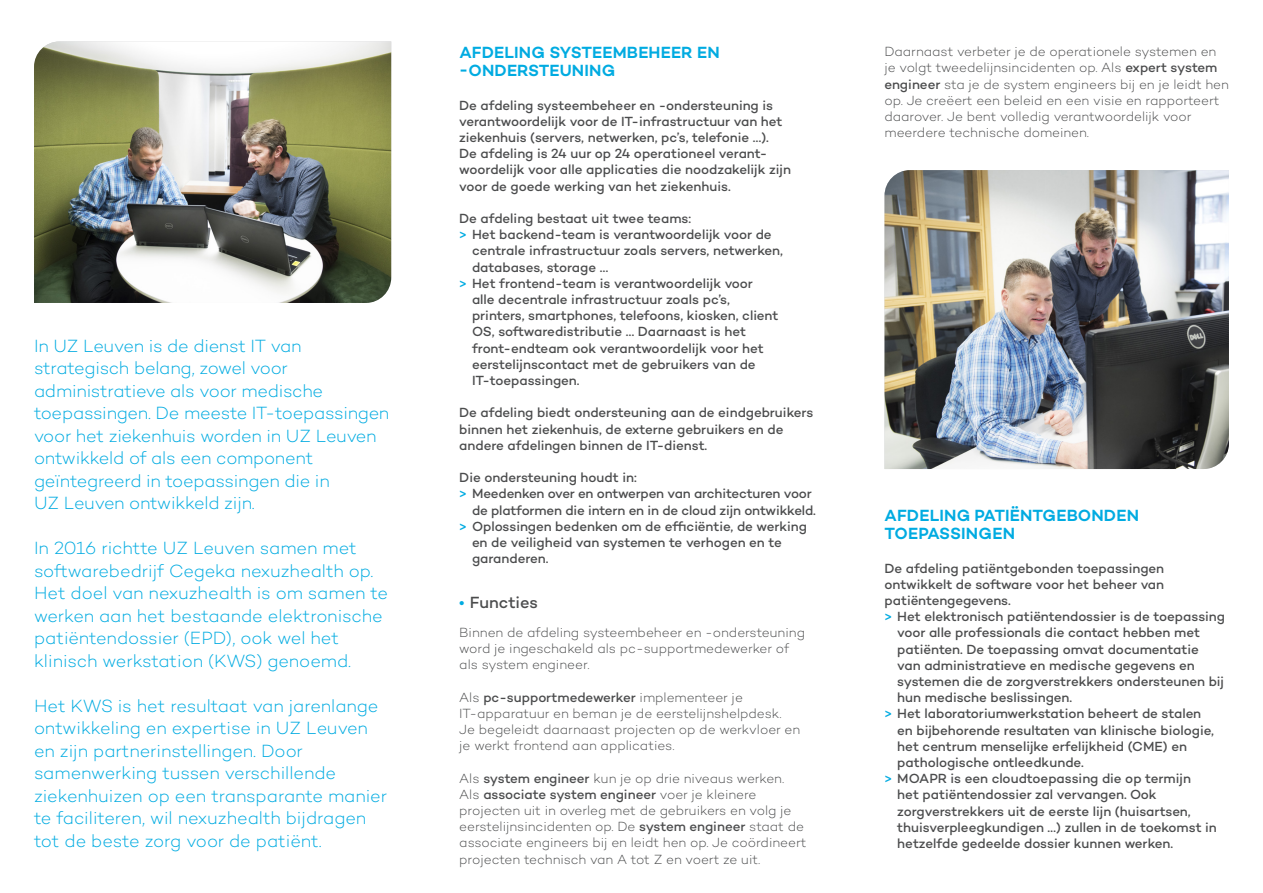
<style>
.page{position:relative;width:1263px;height:893px;background:#fff}
.page>*{position:absolute;margin:0;border:0;box-sizing:border-box;transform-origin:0 0}
.inleiding{font:300 18px/22.5px "Campton";letter-spacing:-.01em;color:#00abe1}
.titeltje{font:600 16.5px/18px "Campton";letter-spacing:.01em;color:#00abe1}
.t1{font:500 16.5px "Campton";color:#4b4c4d}
.bodybold{font:500 13.5px/16.2px "Campton";letter-spacing:-.005em;color:#4b4c4d}
.body{font:300 13.5px/16.2px "Campton";letter-spacing:-.005em;color:#4b4c4d}
.s1{color:#00abe1}
.s2{font-weight:500}
</style>
<div class="page">
<img style="left:34px;top:41px;width:357px;height:262px">
<img style="left:884px;top:170px;width:345px;height:299px">
<p class="inleiding" style="left:34px;top:334px;width:357px">In UZ Leuven is de dienst IT van strategisch belang, zowel voor administratieve als voor medische toepassingen. De meeste IT-toepassingen voor het ziekenhuis worden in UZ Leuven ontwikkeld of als een component geïntegreerd in toepassingen die in<br>UZ Leuven ontwikkeld zijn.</p>
<p class="inleiding" style="left:34px;top:537px;width:355px">In 2016 richtte UZ Leuven samen met softwarebedrijf Cegeka nexuzhealth op.<br>Het doel van nexuzhealth is om samen te werken aan het bestaande elektronische patiëntendossier (EPD), ook wel het klinisch werkstation (KWS) genoemd.</p>
<p class="inleiding" style="left:34px;top:694px;width:354px">Het KWS is het resultaat van jarenlange ontwikkeling en expertise in UZ Leuven en zijn partnerinstellingen. Door samenwerking tussen verschillende ziekenhuizen op een transparante manier te faciliteren, wil nexuzhealth bijdragen tot de beste zorg voor de patiënt.</p>
<p class="titeltje" style="left:459px;top:43px;width:262px">AFDELING SYSTEEMBEHEER EN -ONDERSTEUNING</p>
<p class="bodybold" style="left:459px;top:97px;width:333px">De afdeling systeembeheer en -ondersteuning is verantwoordelijk voor de IT-infrastructuur van het ziekenhuis (servers, netwerken, pc’s, telefonie …).<br>De afdeling is 24 uur op 24 operationeel verant&shy;woordelijk voor alle applicaties die noodzakelijk zijn voor de goede werking van het ziekenhuis.</p>
<p class="bodybold" style="left:459px;top:210px;width:233px">De afdeling bestaat uit twee teams:</p>
<p class="bodybold" style="left:472px;top:226px;width:312px;text-indent:-13px"><span class="s1">&gt;</span> Het backend-team is verantwoordelijk voor de centrale infrastructuur zoals servers, netwerken, databases, storage …</p>
<p class="bodybold" style="left:472px;top:275px;width:308px;text-indent:-13px"><span class="s1">&gt;</span> Het frontend-team is verantwoordelijk voor alle decentrale infrastructuur zoals pc’s, printers, smartphones, telefoons, kiosken, client OS, softwaredistributie … Daarnaast is het front-endteam ook verantwoordelijk voor het eerstelijnscontact met de gebruikers van de IT-toepassingen.</p>
<p class="bodybold" style="left:459px;top:404px;width:355px">De afdeling biedt ondersteuning aan de eindgebruikers binnen het ziekenhuis, de externe gebruikers en de andere afdelingen binnen de IT-dienst.</p>
<p class="bodybold" style="left:459px;top:469px;width:179px">Die ondersteuning houdt in:</p>
<p class="bodybold" style="left:472px;top:485px;width:345px;text-indent:-13px"><span class="s1">&gt;</span> Meedenken over en ontwerpen van architecturen voor de platformen die intern en in de cloud zijn ontwikkeld.</p>
<p class="bodybold" style="left:472px;top:518px;width:337px;text-indent:-13px"><span class="s1">&gt;</span> Oplossingen bedenken om de efficiëntie, de werking en de veiligheid van systemen te verhogen en te garanderen.</p>
<p class="t1" style="left:459px;top:592px;width:80px"><span class="s1">•</span> Functies</p>
<p class="body" style="left:459px;top:624px;width:347px">Binnen de afdeling systeembeheer en -ondersteuning word je ingeschakeld als pc-supportmedewerker of als system engineer.</p>
<p class="body" style="left:459px;top:689px;width:342px">Als <span class="s2">pc-supportmedewerker</span> implementeer je IT-apparatuur en beman je de eerstelijnshelpdesk.<br>Je begeleidt daarnaast projecten op de werkvloer en je werkt frontend aan applicaties.</p>
<p class="body" style="left:459px;top:770px;width:349px">Als <span class="s2">system engineer</span> kun je op drie niveaus werken.<br>Als <span class="s2">associate system engineer</span> voer je kleinere projecten uit in overleg met de gebruikers en volg je eerstelijnsincidenten op. De <span class="s2">system engineer</span> staat de associate engineers bij en leidt hen op. Je coördineert projecten technisch van A tot Z en voert ze uit.</p>
<p class="body" style="left:884px;top:43px;width:346px">Daarnaast verbeter je de operationele systemen en je volgt tweedelijnsincidenten op. Als <span class="s2">expert system engineer</span> sta je de system engineers bij en je leidt hen op. Je creëert een beleid en een visie en rapporteert daarover. Je bent volledig verantwoordelijk voor meerdere technische domeinen.</p>
<p class="titeltje" style="left:884px;top:506px;width:256px">AFDELING PATIËNTGEBONDEN<br>TOEPASSINGEN</p>
<p class="bodybold" style="left:884px;top:559px;width:281px;text-align:justify">De afdeling patiëntgebonden toepassingen ontwikkelt de software voor het beheer van patiëntengegevens.</p>
<p class="bodybold" style="left:897px;top:608px;width:329px;text-indent:-13px"><span class="s1">&gt;</span> Het elektronisch patiëntendossier is de toepassing voor alle professionals die contact hebben met patiënten. De toepassing omvat documentatie van administratieve en medische gegevens en systemen die de zorgverstrekkers ondersteunen bij hun medische beslissingen.</p>
<p class="bodybold" style="left:897px;top:705px;width:318px;text-indent:-13px"><span class="s1">&gt;</span> Het laboratoriumwerkstation beheert de stalen en bijbehorende resultaten van klinische biologie, het centrum menselijke erfelijkheid (CME) en pathologische ontleedkunde.</p>
<p class="bodybold" style="left:897px;top:770px;width:321px;text-indent:-13px"><span class="s1">&gt;</span> MOAPR is een cloudtoepassing die op termijn<br>het patiëntendossier zal vervangen. Ook zorgverstrekkers uit de eerste lijn (huisartsen, thuisverpleegkundigen …) zullen in de toekomst in hetzelfde gedeelde dossier kunnen werken.</p>
</div>
